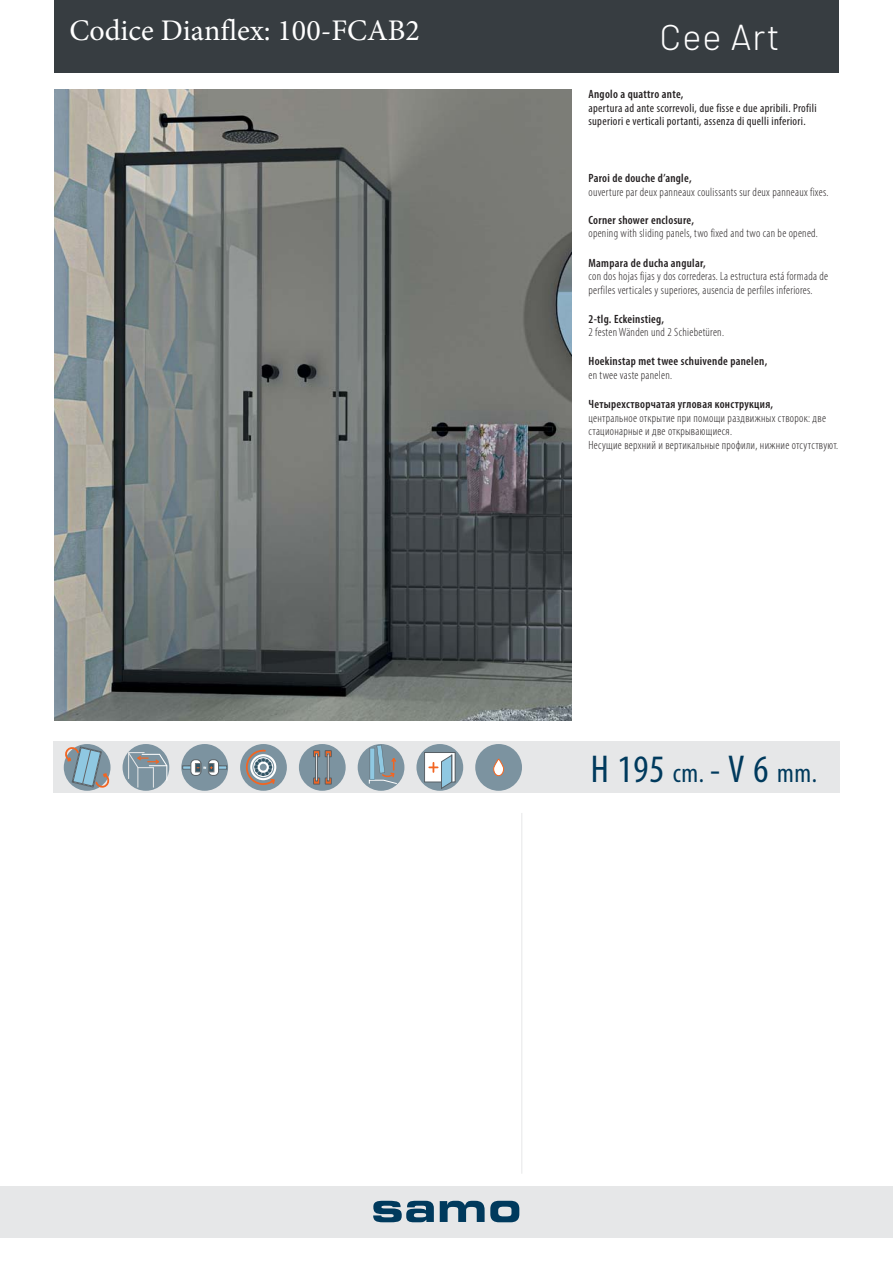
<style>
.page{position:relative;width:893px;height:1263px;background:#fff}
.page>*{position:absolute;margin:0;border:0;box-sizing:border-box;transform-origin:0 0}
.t1{font:condensed 39px "Myriad Pro";color:#003a5d}
.t2{font:300 36px "Barlow";letter-spacing:.025em;color:#fff}
.t3{font:30px "Minion Pro";color:#fff}
.t4{font:300 condensed 12px/13.5px "Myriad Pro";letter-spacing:.025em;color:#231f20}
.t5{font:600 condensed 12px "Myriad Pro";letter-spacing:.025em;color:#231f20}
.t6{font:condensed 12px/13.5px "Myriad Pro";letter-spacing:.025em;color:#231f20}
.s1{font-size:27px}
.s2{font-size:36px}
</style>
<div class="page">
<div style="left:0;top:1186px;width:893px;height:51px;background:#e6e7e8"></div>
<svg style="left:373px;top:1201px;width:61px;height:21px"></svg>
<svg style="left:440px;top:1201px;width:79px;height:21px"></svg>
<div style="left:54px;top:742px;width:786px;height:51px;background:#e6e7e8"></div>
<div style="left:240px;top:744px;width:47px;height:47px;background:#7c93a0;border-radius:50%"></div>
<svg style="left:246px;top:749px;width:30px;height:36px"></svg>
<div style="left:181px;top:744px;width:47px;height:47px;background:#7c93a0;border-radius:50%"></div>
<div style="left:191px;top:760px;width:10px;height:15px;background:#fff;border-radius:4px"></div>
<div style="left:191px;top:759px;width:10px;height:17px;border:1px solid #576066;border-radius:4px"></div>
<div style="left:195px;top:763px;width:6px;height:9px;border:1px solid #76797b"></div>
<svg style="left:208px;top:760px;width:11px;height:15px"></svg>
<div style="left:208px;top:759px;width:11px;height:17px;border:1px solid #576066;border-radius:4px"></div>
<div style="left:209px;top:763px;width:5px;height:9px;border:1px solid #76797b"></div>
<svg style="left:182px;top:765px;width:45px;height:5px"></svg>
<div style="left:299px;top:744px;width:47px;height:47px;background:#7c93a0;border-radius:50%"></div>
<div style="left:325px;top:778px;width:7px;height:6px;border:1px solid #576066"></div>
<svg style="left:325px;top:752px;width:6px;height:32px"></svg>
<div style="left:325px;top:750px;width:7px;height:7px;border:1px solid #576066"></div>
<div style="left:327px;top:753px;width:2px;height:28px;border:1px solid #576066"></div>
<div style="left:313px;top:778px;width:7px;height:6px;background:#a96242"></div>
<div style="left:313px;top:778px;width:7px;height:6px;border:1px solid #576066"></div>
<div style="left:313px;top:751px;width:7px;height:6px;background:#f26522"></div>
<div style="left:313px;top:750px;width:7px;height:7px;border:1px solid #576066"></div>
<div style="left:315px;top:753px;width:3px;height:28px;border:1px solid #576066"></div>
<div style="left:358px;top:744px;width:46px;height:47px;background:#7c93a0;border-radius:50%"></div>
<svg style="left:369px;top:745px;width:28px;height:39px"></svg>
<div style="left:416px;top:744px;width:47px;height:47px;background:#7c93a0;border-radius:50%"></div>
<svg style="left:426px;top:754px;width:27px;height:26px"></svg>
<div style="left:424px;top:752px;width:31px;height:30px;border:1px solid #576066"></div>
<svg style="left:429px;top:754px;width:23px;height:35px"></svg>
<div style="left:123px;top:744px;width:46px;height:47px;background:#7c93a0;border-radius:50%"></div>
<svg style="left:127px;top:752px;width:41px;height:35px"></svg>
<div style="left:475px;top:744px;width:47px;height:47px;background:#7c93a0;border-radius:50%"></div>
<svg style="left:493px;top:759px;width:11px;height:17px"></svg>
<svg style="left:63px;top:745px;width:48px;height:45px"></svg>
<hr style="left:521px;top:813px;width:1px;height:361px;background:#e6e7e8">
<div style="left:54px;top:0;width:785px;height:73px;background:#373d41"></div>
<img style="left:54px;top:90px;width:517px;height:631px">
<h3 class="t3" style="left:70px;top:12px;width:352px">Codice Dianflex: 100-FCAB2</h3>
<h2 class="t2" style="left:660px;top:14px;width:122px">Cee Art</h2>
<p class="t5" style="left:588px;top:90px;width:97px">Angolo a quattro ante,</p>
<p class="t6" style="left:588px;top:102px;width:230px">apertura ad ante scorrevoli, due fisse e due apribili. Profili superiori e verticali portanti, assenza di quelli inferiori.</p>
<p class="t5" style="left:588px;top:174px;width:105px">Paroi de douche d’angle,</p>
<p class="t4" style="left:588px;top:186px;width:241px">ouverture par deux panneaux coulissants sur deux panneaux fixes.</p>
<p class="t5" style="left:588px;top:215px;width:107px">Corner shower enclosure,</p>
<p class="t4" style="left:588px;top:227px;width:231px">opening with sliding panels, two fixed and two can be opened.</p>
<p class="t5" style="left:588px;top:258px;width:119px">Mampara de ducha angular,</p>
<p class="t4" style="left:588px;top:270px;width:241px">con dos hojas fijas y dos correderas. La estructura está formada de perfiles verticales y superiores, ausencia de perfiles inferiores.</p>
<p class="t5" style="left:588px;top:314px;width:77px">2-tlg. Eckeinstieg,</p>
<p class="t4" style="left:588px;top:326px;width:137px">2 festen Wänden und 2 Schiebetüren.</p>
<p class="t5" style="left:588px;top:357px;width:180px">Hoekinstap met twee schuivende panelen,</p>
<p class="t4" style="left:588px;top:369px;width:85px">en twee vaste panelen.</p>
<p class="t5" style="left:588px;top:399px;width:186px">Четырехстворчатая угловая конструкция,</p>
<p class="t4" style="left:588px;top:412px;width:251px">центральное открытие при помощи раздвижных створок: две стационарные и две открывающиеся.<br>Несущие верхний и вертикальные профили, нижние отсутствуют.</p>
<h1 class="t1" style="left:591px;top:754px;width:228px">H 195 <span class="s1">cm.</span> <span class="s2">-</span> V 6 <span class="s1">mm.</span></h1>
</div>
